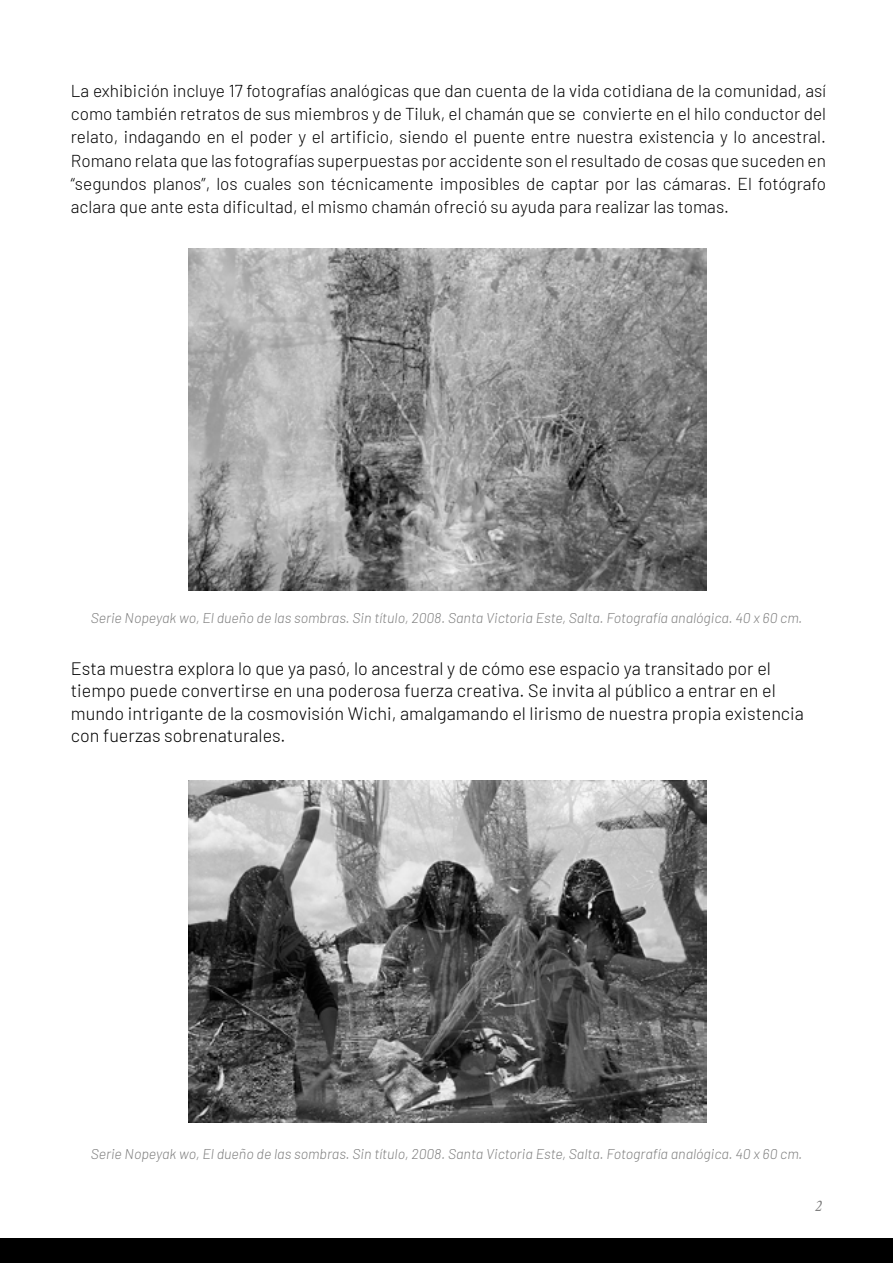
<style>
.page{position:relative;width:893px;height:1263px;background:#fff}
.page>*{position:absolute;margin:0;border:0;box-sizing:border-box;transform-origin:0 0}
.t1{font:300 18px/22.5px "Barlow";color:#000}
.t2{font:300 17.25px/23.2px "Barlow";color:#000;text-align:justify}
.t3{font:italic 16.5px "Crimson Text";color:#808080}
.t4{font:italic 300 14.25px "Barlow";color:#808080}
</style>
<div class="page">
<div style="left:0;top:1238px;width:893px;height:25px;background:#000"></div>
<img style="left:188px;top:248px;width:519px;height:342px">
<img style="left:188px;top:781px;width:518px;height:341px">
<p class="t2" style="left:71px;top:78px;width:757px">La exhibición incluye 17 fotografías analógicas que dan cuenta de la vida cotidiana de la comunidad, así como también retratos de sus miembros y de Tiluk, el chamán que se convierte en el hilo conductor del relato, indagando en el poder y el artificio, siendo el puente entre nuestra existencia y lo ancestral.<br>Romano relata que las fotografías superpuestas por accidente son el resultado de cosas que suceden en “segundos planos”, los cuales son técnicamente imposibles de captar por las cámaras. El fotógrafo aclara que ante esta dificultad, el mismo chamán ofreció su ayuda para realizar las tomas.</p>
<p class="t4" style="left:91px;top:608px;width:713px">Serie Nopeyak wo, El dueño de las sombras. Sin título, 2008. Santa Victoria Este, Salta. Fotografía analógica. 40 x 60 cm.</p>
<p class="t1" style="left:71px;top:656px;width:735px">Esta muestra explora lo que ya pasó, lo ancestral y de cómo ese espacio ya transitado por el tiempo puede convertirse en una poderosa fuerza creativa. Se invita al público a entrar en el mundo intrigante de la cosmovisión Wichi, amalgamando el lirismo de nuestra propia existencia con fuerzas sobrenaturales.</p>
<p class="t4" style="left:91px;top:1143px;width:713px">Serie Nopeyak wo, El dueño de las sombras. Sin título, 2008. Santa Victoria Este, Salta. Fotografía analógica. 40 x 60 cm.</p>
<p class="t3" style="left:815px;top:1197px;width:8px">2</p>
</div>
